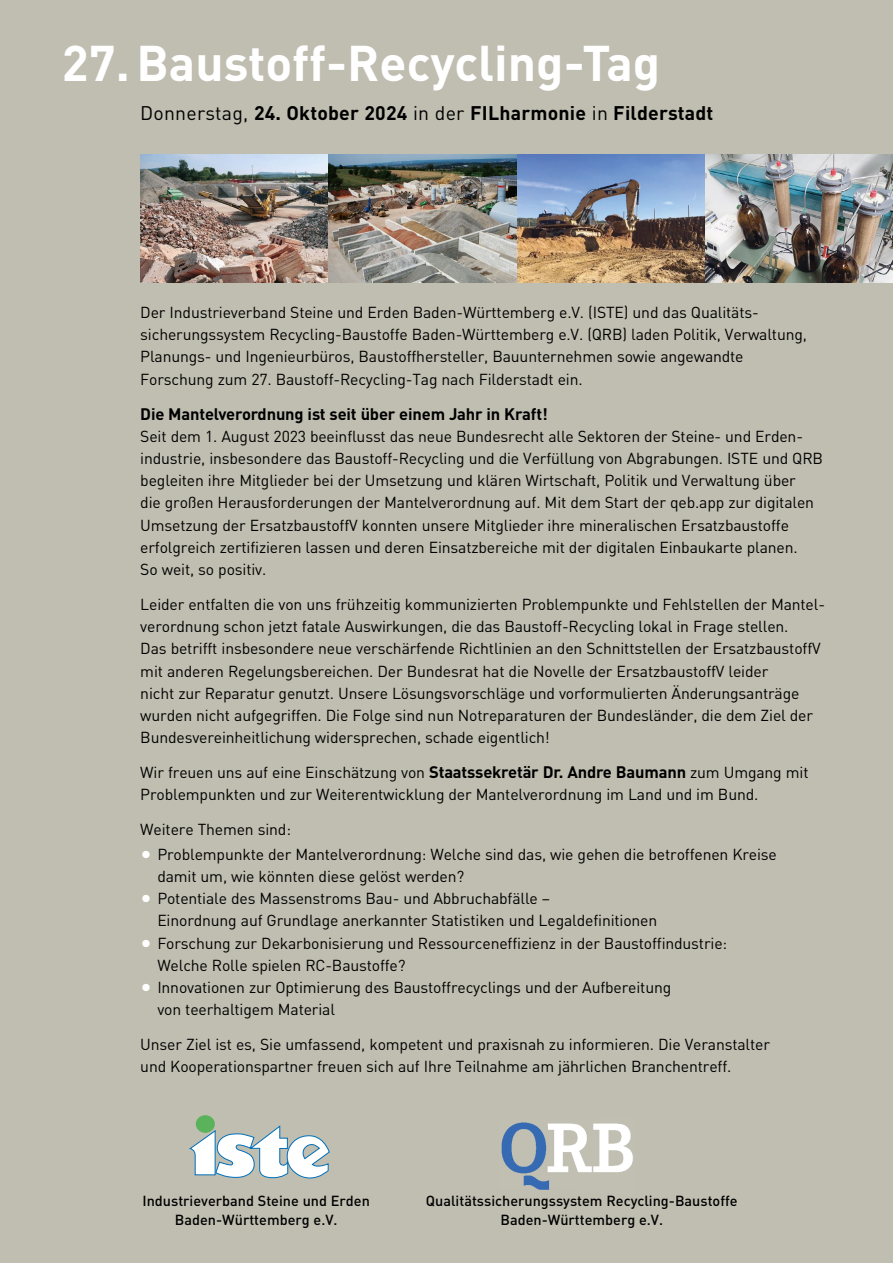
<style>
.page{position:relative;width:893px;height:1263px;background:#c0beb1}
.page>*{position:absolute;margin:0;border:0;box-sizing:border-box;transform-origin:0 0}
.t1{font:700 49.5px "DIN";color:#fff}
.t2{font:700 19.5px "DIN";letter-spacing:.01em;color:#000}
.t3{font:700 16.5px "DIN";letter-spacing:-.01em;color:#000}
.t4{font:15.75px/22.2px "DIN";letter-spacing:-.01em;color:#000}
.t5{font:500 14.4px/19.2px "DIN";color:#000;text-align:center}
.s1{font-weight:400}
.s2{font-weight:700;font-size:16.5px}
.s3{font-size:22.5px;color:#fff}
</style>
<div class="page">
<div style="left:196px;top:1115px;width:19px;height:18px;background:#5ab35b;border-radius:50%"></div>
<svg style="left:189px;top:1124px;width:141px;height:55px"></svg>
<svg style="left:557px;top:1123px;width:76px;height:50px"></svg>
<img style="left:501px;top:1122px;width:56px;height:68px">
<img style="left:516px;top:155px;width:377px;height:127px">
<img style="left:140px;top:155px;width:188px;height:127px">
<img style="left:328px;top:155px;width:188px;height:127px">
<h1 class="t1" style="left:62px;top:31px;width:600px">27.Baustoff-Recycling-Tag</h1>
<p class="t2" style="left:140px;top:101px;width:575px"><span class="s1">Donnerstag,</span> 24. Oktober 2024 <span class="s1">in der</span> FILharmonie <span class="s1">in</span> Filderstadt</p>
<p class="t4" style="left:140px;top:301px;width:668px">Der Industrieverband Steine und Erden Baden-Württemberg e.V. (ISTE) und das Qualitäts&shy;sicherungssystem Recycling-Baustoffe Baden-Württemberg e.V. (QRB) laden Politik, Verwaltung, Planungs- und Ingenieurbüros, Baustoffhersteller, Bauunternehmen sowie angewandte Forschung zum 27. Baustoff-Recycling-Tag nach Filderstadt ein.</p>
<p class="t3" style="left:140px;top:403px;width:409px">Die Mantelverordnung ist seit über einem Jahr in Kraft!</p>
<p class="t4" style="left:140px;top:425px;width:684px">Seit dem 1. August 2023 beeinflusst das neue Bundesrecht alle Sektoren der Steine- und Erden&shy;industrie, insbesondere das Baustoff-Recycling und die Verfüllung von Abgrabungen. ISTE und QRB begleiten ihre Mitglieder bei der Umsetzung und klären Wirtschaft, Politik und Verwaltung über<br>die großen Herausforderungen der Mantelverordnung auf. Mit dem Start der qeb.app zur digitalen Umsetzung der ErsatzbaustoffV konnten unsere Mitglieder ihre mineralischen Ersatzbaustoffe erfolgreich zertifizieren lassen und deren Einsatzbereiche mit der digitalen Einbaukarte planen.<br>So weit, so positiv.</p>
<p class="t4" style="left:140px;top:593px;width:686px">Leider entfalten die von uns frühzeitig kommunizierten Problempunkte und Fehlstellen der Mantel&shy;verordnung schon jetzt fatale Auswirkungen, die das Baustoff-Recycling lokal in Frage stellen.<br>Das betrifft insbesondere neue verschärfende Richtlinien an den Schnittstellen der ErsatzbaustoffV mit anderen Regelungsbereichen. Der Bundesrat hat die Novelle der ErsatzbaustoffV leider<br>nicht zur Reparatur genutzt. Unsere Lösungsvorschläge und vorformulierten Änderungsanträge wurden nicht aufgegriffen. Die Folge sind nun Notreparaturen der Bundesländer, die dem Ziel der Bundesvereinheitlichung widersprechen, schade eigentlich!</p>
<p class="t4" style="left:140px;top:761px;width:670px">Wir freuen uns auf eine Einschätzung von <span class="s2">Staatssekretär Dr. Andre Baumann</span> zum Umgang mit<br>Problempunkten und zur Weiterentwicklung der Mantelverordnung im Land und im Bund.</p>
<p class="t4" style="left:140px;top:818px;width:152px">Weitere Themen sind:</p>
<p class="t4" style="left:157px;top:843px;width:621px;text-indent:-17px"><span class="s3">•</span> Problempunkte der Mantelverordnung: Welche sind das, wie gehen die betroffenen Kreise damit um, wie könnten diese gelöst werden?</p>
<p class="t4" style="left:157px;top:887px;width:501px;text-indent:-17px"><span class="s3">•</span> Potentiale des Massenstroms Bau- und Abbruchabfälle –<br>Einordnung auf Grundlage anerkannter Statistiken und Legaldefinitionen</p>
<p class="t4" style="left:157px;top:931px;width:571px;text-indent:-17px"><span class="s3">•</span> Forschung zur Dekarbonisierung und Ressourceneffizienz in der Baustoffindustrie:<br>Welche Rolle spielen RC-Baustoffe?</p>
<p class="t4" style="left:157px;top:976px;width:515px;text-indent:-17px"><span class="s3">•</span> Innovationen zur Optimierung des Baustoffrecyclings und der Aufbereitung von teerhaltigem Material</p>
<p class="t4" style="left:140px;top:1033px;width:631px">Unser Ziel ist es, Sie umfassend, kompetent und praxisnah zu informieren. Die Veranstalter und Kooperationspartner freuen sich auf Ihre Teilnahme am jährlichen Branchentreff.</p>
<p class="t5" style="left:142px;top:1190px;width:229px">Industrieverband Steine und Erden<br>Baden-Württemberg e.V.</p>
<p class="t5" style="left:426px;top:1190px;width:313px">Qualitätssicherungssystem Recycling-Baustoffe<br>Baden-Württemberg e.V.</p>
</div>
